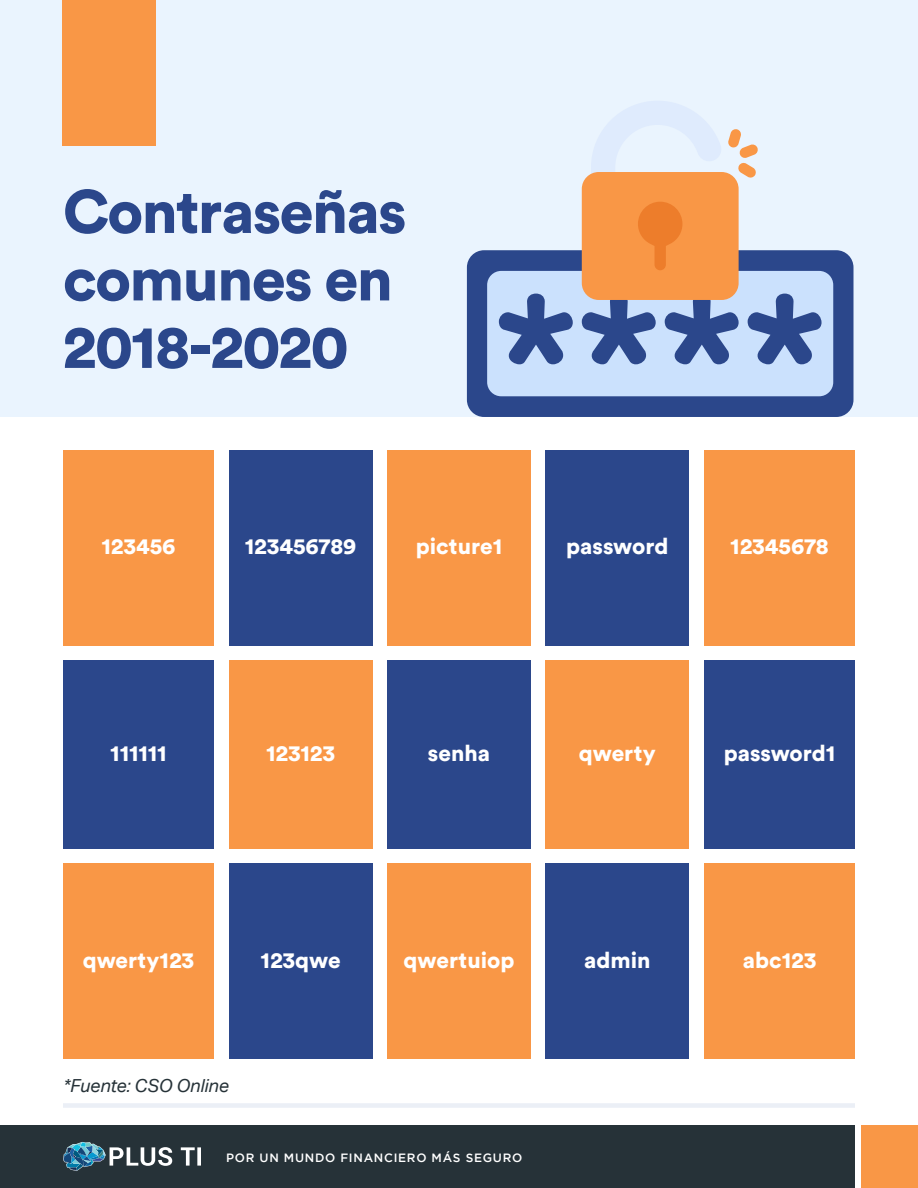
<style>
.page{position:relative;width:918px;height:1188px;background:#fff}
.page>*{position:absolute;margin:0;border:0;box-sizing:border-box;transform-origin:0 0}
.t1{font:900 60.75px/67.5px "Circular Std";letter-spacing:-.025em;color:#2b478b}
.t2{font:900 22.5px "Circular Std";color:#fff}
.t3{font:italic 18px "Aktiv Grotesk Corp";color:#263238}
.t4{font:500 12px "Gotham";letter-spacing:.06em;color:#fff}
</style>
<div class="page">
<div style="left:0;top:0;width:918px;height:417px;background:#eaf4fe"></div>
<div style="left:63px;top:0;width:93px;height:146px;background:#f99746"></div>
<div style="left:467px;top:250px;width:386px;height:167px;background:#2b478b;border-radius:17px"></div>
<div style="left:487px;top:271px;width:346px;height:125px;background:#cbe1fd;border-radius:14px"></div>
<svg style="left:499px;top:294px;width:74px;height:70px"></svg>
<svg style="left:582px;top:296px;width:74px;height:68px"></svg>
<svg style="left:665px;top:296px;width:74px;height:68px"></svg>
<svg style="left:748px;top:294px;width:74px;height:70px"></svg>
<svg style="left:591px;top:101px;width:167px;height:77px"></svg>
<div style="left:582px;top:172px;width:157px;height:128px;background:#f99746;border-radius:17px"></div>
<svg style="left:638px;top:202px;width:44px;height:68px"></svg>
<div style="left:546px;top:450px;width:143px;height:195px;background:#2b478b"></div>
<div style="left:63px;top:450px;width:151px;height:195px;background:#f99746"></div>
<div style="left:229px;top:450px;width:143px;height:195px;background:#2b478b"></div>
<div style="left:387px;top:450px;width:144px;height:195px;background:#f99746"></div>
<div style="left:229px;top:660px;width:143px;height:189px;background:#f99746"></div>
<div style="left:387px;top:660px;width:144px;height:189px;background:#2b478b"></div>
<div style="left:546px;top:660px;width:143px;height:189px;background:#f99746"></div>
<div style="left:704px;top:660px;width:151px;height:189px;background:#2b478b"></div>
<div style="left:704px;top:864px;width:151px;height:195px;background:#f99746"></div>
<div style="left:63px;top:660px;width:151px;height:189px;background:#2b478b"></div>
<div style="left:704px;top:450px;width:151px;height:195px;background:#f99746"></div>
<div style="left:546px;top:864px;width:143px;height:195px;background:#2b478b"></div>
<div style="left:63px;top:864px;width:151px;height:195px;background:#f99746"></div>
<div style="left:229px;top:864px;width:143px;height:195px;background:#2b478b"></div>
<div style="left:387px;top:864px;width:144px;height:195px;background:#f99746"></div>
<div style="left:63px;top:1103px;width:792px;height:5px;background:#ebeff6"></div>
<div style="left:0;top:1125px;width:855px;height:63px;background:#263238"></div>
<svg style="left:63px;top:1142px;width:138px;height:29px"></svg>
<div style="left:861px;top:1125px;width:57px;height:63px;background:#f99746"></div>
<h1 class="t1" style="left:63px;top:176px;width:345px">Contraseñas comunes en<br>2018-2020</h1>
<p class="t2" style="left:102px;top:531px;width:75px">123456</p>
<p class="t2" style="left:245px;top:531px;width:113px">123456789</p>
<p class="t2" style="left:416px;top:531px;width:88px">picture1</p>
<p class="t2" style="left:566px;top:531px;width:104px">password</p>
<p class="t2" style="left:730px;top:531px;width:100px">12345678</p>
<p class="t2" style="left:110px;top:738px;width:58px">111111</p>
<p class="t2" style="left:266px;top:738px;width:70px">123123</p>
<p class="t2" style="left:428px;top:738px;width:64px">senha</p>
<p class="t2" style="left:579px;top:738px;width:78px">qwerty</p>
<p class="t2" style="left:724px;top:738px;width:113px">password1</p>
<p class="t2" style="left:83px;top:945px;width:113px">qwerty123</p>
<p class="t2" style="left:261px;top:945px;width:82px">123qwe</p>
<p class="t2" style="left:404px;top:945px;width:112px">qwertuiop</p>
<p class="t2" style="left:584px;top:945px;width:68px">admin</p>
<p class="t2" style="left:743px;top:945px;width:75px">abc123</p>
<p class="t3" style="left:63px;top:1075px;width:168px">*Fuente: CSO Online</p>
<p class="t4" style="left:226px;top:1151px;width:298px">POR UN MUNDO FINANCIERO MÁS SEGURO</p>
</div>
